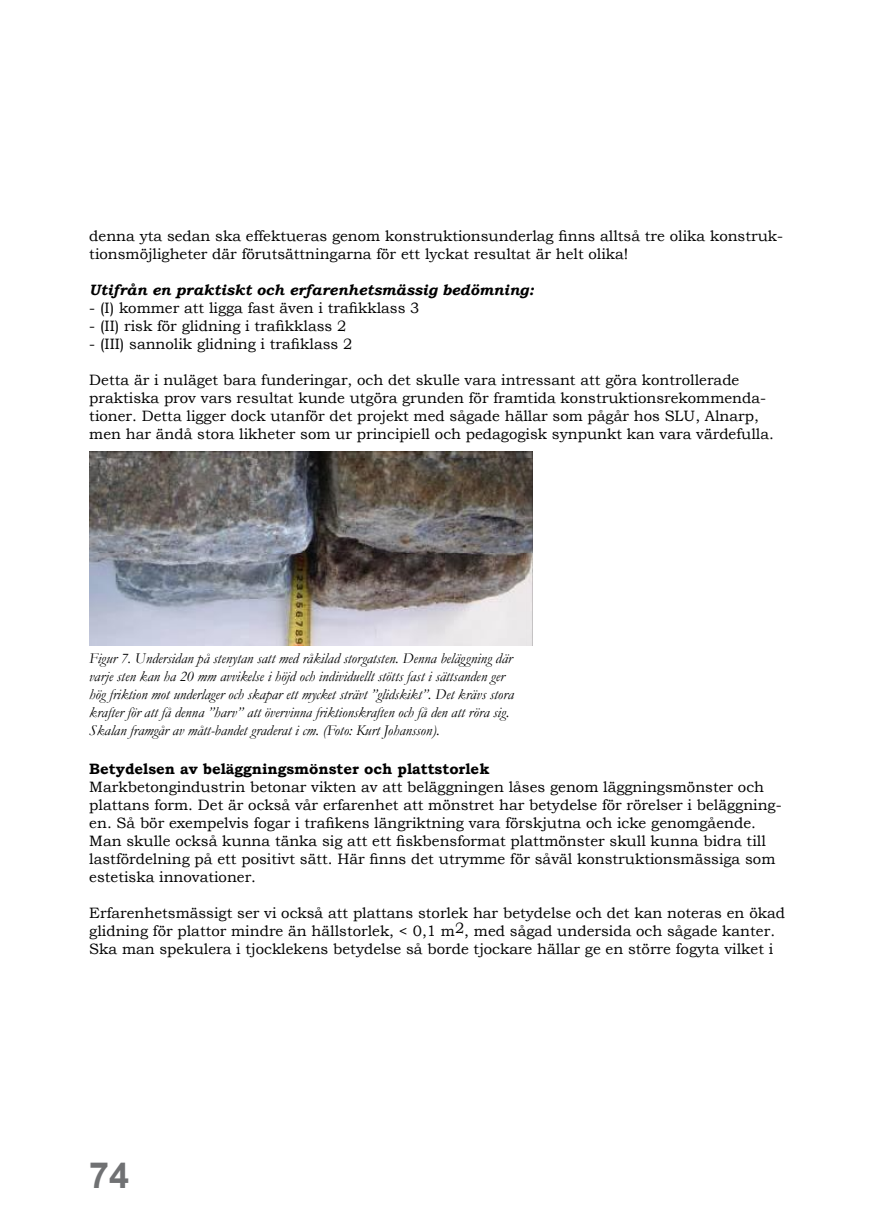
<style>
.page{position:relative;width:893px;height:1221px;background:#fff}
.page>*{position:absolute;margin:0;border:0;box-sizing:border-box;transform-origin:0 0}
.t1{font:700 36px "Arial";color:#707173}
.t2{font:15px/18px "Bookman Old Style";color:#000}
.t3{font:italic 15px/18px "Garamond";color:#000}
.t4{font:italic 700 15px "Bookman Old Style";color:#000}
.t5{font:700 15px "Bookman Old Style";color:#000}
</style>
<div class="page">
<img style="left:89px;top:452px;width:444px;height:193px">
<p class="t2" style="left:89px;top:226px;width:695px">denna yta sedan ska effektueras genom konstruktionsunderlag finns alltså tre olika konstruk&shy;tionsmöjligheter där förutsättningarna för ett lyckat resultat är helt olika!</p>
<p class="t4" style="left:89px;top:278px;width:446px">Utifrån en praktiskt och erfarenhetsmässig bedömning:</p>
<p class="t2" style="left:89px;top:298px;width:332px">- (I) kommer att ligga fast även i trafikklass 3</p>
<p class="t2" style="left:89px;top:316px;width:259px">- (II) risk för glidning i trafikklass 2</p>
<p class="t2" style="left:89px;top:334px;width:265px">- (III) sannolik glidning i trafiklass 2</p>
<p class="t2" style="left:89px;top:370px;width:686px">Detta är i nuläget bara funderingar, och det skulle vara intressant att göra kontrollerade praktiska prov vars resultat kunde utgöra grunden för framtida konstruktionsrekommenda&shy;tioner. Detta ligger dock utanför det projekt med sågade hällar som pågår hos SLU, Alnarp, men har ändå stora likheter som ur principiell och pedagogisk synpunkt kan vara värdefulla.</p>
<p class="t3" style="left:89px;top:649px;width:426px">Figur 7. Undersidan på stenytan satt med råkilad storgatsten. Denna beläggning där varje sten kan ha 20 mm avvikelse i höjd och individuellt stötts fast i sättsanden ger hög friktion mot underlager och skapar ett mycket strävt ”glidskikt”. Det krävs stora krafter för att få denna ”harv” att övervinna friktionskraften och få den att röra sig.<br>Skalan framgår av mått-bandet graderat i cm. (Foto: Kurt Johansson).</p>
<p class="t5" style="left:89px;top:758px;width:401px">Betydelsen av beläggningsmönster och plattstorlek</p>
<p class="t2" style="left:89px;top:778px;width:694px">Markbetongindustrin betonar vikten av att beläggningen låses genom läggningsmönster och plattans form. Det är också vår erfarenhet att mönstret har betydelse för rörelser i beläggning&shy;en. Så bör exempelvis fogar i trafikens längriktning vara förskjutna och icke genomgående.<br>Man skulle också kunna tänka sig att ett fiskbensformat plattmönster skull kunna bidra till lastfördelning på ett positivt sätt. Här finns det utrymme för såväl konstruktionsmässiga som estetiska innovationer.</p>
<p class="t2" style="left:89px;top:904px;width:697px">Erfarenhetsmässigt ser vi också att plattans storlek har betydelse och det kan noteras en ökad glidning för plattor mindre än hällstorlek, &lt; 0,1 m2, med sågad undersida och sågade kanter.<br>Ska man spekulera i tjocklekens betydelse så borde tjockare hällar ge en större fogyta vilket i</p>
<h1 class="t1" style="left:89px;top:1150px;width:20px">74</h1>
</div>
